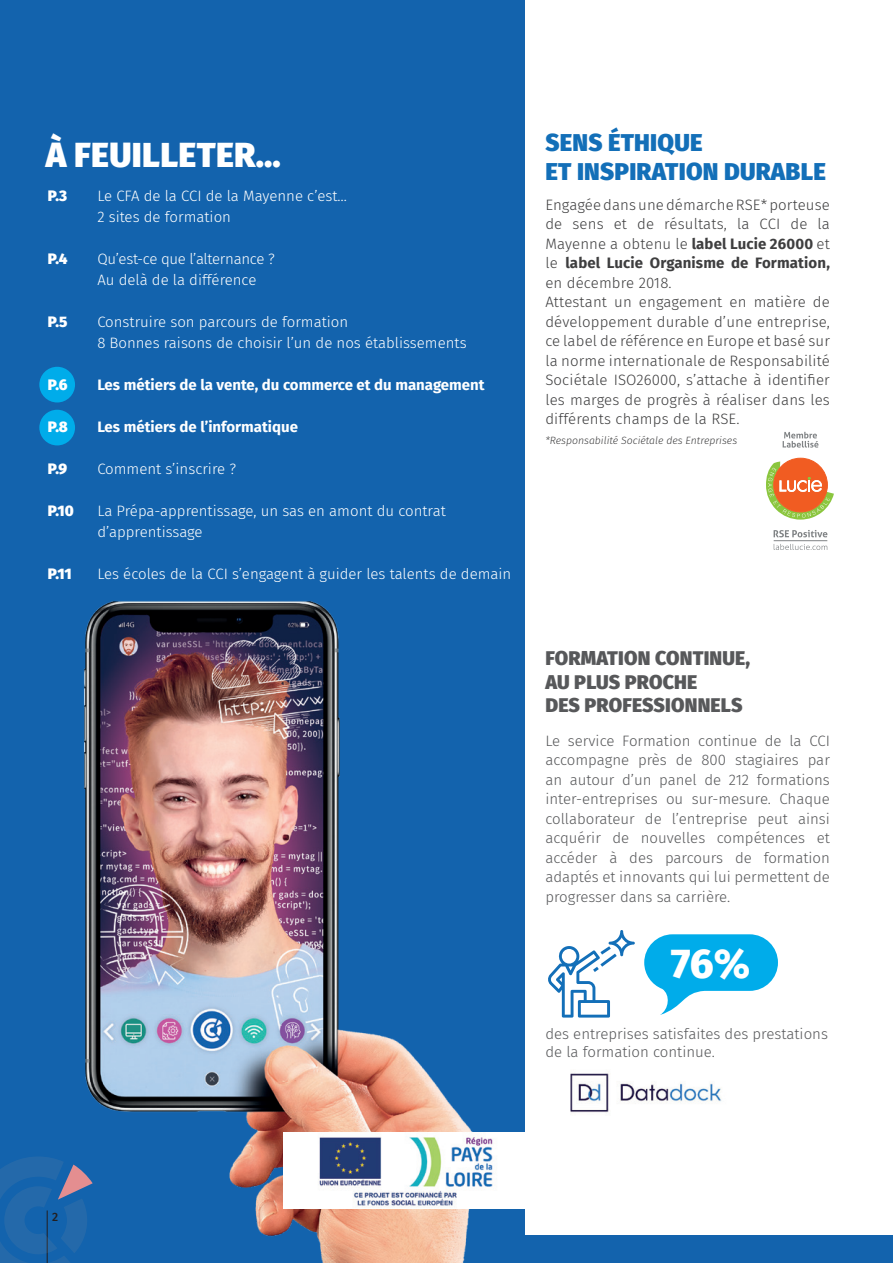
<style>
.page{position:relative;width:893px;height:1263px;background:#fff}
.page>*{position:absolute;margin:0;border:0;box-sizing:border-box;transform-origin:0 0}
.t1{font:800 41.85px "Fira Sans";color:#fff}
.t2{font:900 34.35px "Fira Sans";letter-spacing:.01em;color:#fff}
.t3{font:900 24px "Fira Sans";letter-spacing:.01em;color:#136fb8}
.t4{font:900 19.5px "Fira Sans";letter-spacing:.01em;color:#57585a}
.t5{font:300 15px/19.5px "Fira Sans";letter-spacing:.01em;color:#3e3e3f;text-align:justify}
.t6{font:300 15px/19.5px "Fira Sans";color:#57585a;text-align:justify}
.t7{font:300 15px/21px "Fira Sans";color:#fff}
.t8{font:700 15px "Fira Sans";color:#fff}
.t9{font:900 15px "Fira Sans";color:#fff}
.t10{font:300 15px "Fira Sans";letter-spacing:-.02em;color:#fff}
.t11{font:500 12px "Fira Sans";color:#231f20}
.t12{font:italic 300 10.5px "Fira Sans";color:#3e3e3f}
.s1{font-weight:700}
</style>
<div class="page">
<img style="left:570px;top:1073px;width:152px;height:40px">
<div style="left:0;top:0;width:524px;height:1263px;background:#1363ad"></div>
<img style="left:84px;top:601px;width:424px;height:662px">
<div style="left:39px;top:367px;width:36px;height:35px;background:#00acea;border-radius:50%"></div>
<div style="left:39px;top:410px;width:36px;height:35px;background:#00acea;border-radius:50%"></div>
<svg style="left:644px;top:934px;width:134px;height:81px"></svg>
<svg style="left:548px;top:930px;width:87px;height:87px"></svg>
<hr style="left:774px;top:540px;width:53px;height:1px;background:#808385">
<svg style="left:774px;top:544px;width:53px;height:6px"></svg>
<svg style="left:774px;top:530px;width:53px;height:7px"></svg>
<svg style="left:766px;top:461px;width:68px;height:59px"></svg>
<svg style="left:783px;top:432px;width:35px;height:16px"></svg>
<img style="left:284px;top:1133px;width:240px;height:75px">
<svg style="left:0;top:1156px;width:93px;height:107px"></svg>
<div style="left:510px;top:1235px;width:383px;height:28px;background:#1363ad"></div>
<p class="t2" style="left:46px;top:124px;width:236px">À FEUILLETER...</p>
<p class="t9" style="left:48px;top:182px;width:21px">P.3</p>
<p class="t7" style="left:97px;top:185px;width:251px">Le CFA de la CCI de la Mayenne c’est…<br>2 sites de formation</p>
<p class="t9" style="left:48px;top:245px;width:21px">P.4</p>
<p class="t10" style="left:97px;top:248px;width:179px">Qu’est-ce que l’alternance ?</p>
<p class="t7" style="left:97px;top:269px;width:161px">Au delà de la différence</p>
<p class="t9" style="left:48px;top:308px;width:21px">P.5</p>
<p class="t7" style="left:97px;top:311px;width:252px">Construire son parcours de formation</p>
<p class="t7" style="left:97px;top:332px;width:371px">8 Bonnes raisons de choisir l’un de nos établissements</p>
<p class="t9" style="left:48px;top:371px;width:21px">P.6</p>
<p class="t8" style="left:97px;top:372px;width:389px">Les métiers de la vente, du commerce et du management</p>
<p class="t9" style="left:48px;top:413px;width:22px">P.8</p>
<p class="t8" style="left:97px;top:414px;width:202px">Les métiers de l’informatique</p>
<p class="t9" style="left:48px;top:455px;width:21px">P.9</p>
<p class="t7" style="left:97px;top:458px;width:140px">Comment s’inscrire ?</p>
<p class="t9" style="left:48px;top:497px;width:27px">P.10</p>
<p class="t7" style="left:97px;top:500px;width:350px">La Prépa-apprentissage, un sas en amont du contrat d’apprentissage</p>
<p class="t9" style="left:48px;top:560px;width:25px">P.11</p>
<p class="t7" style="left:97px;top:563px;width:415px">Les écoles de la CCI s’engagent à guider les talents de demain</p>
<p class="t3" style="left:545px;top:121px;width:159px">SENS ÉTHIQUE</p>
<p class="t3" style="left:545px;top:150px;width:282px">ET INSPIRATION DURABLE</p>
<p class="t5" style="left:545px;top:195px;width:286px">Engagée dans une démarche RSE* porteuse de sens et de résultats, la CCI de la Mayenne a obtenu le <span class="s1">label Lucie 26000</span> et le <span class="s1">label Lucie Organisme de Formation, </span>en décembre 2018.</p>
<p class="t5" style="left:545px;top:292px;width:286px">Attestant un engagement en matière de développement durable d’une entreprise, ce label de référence en Europe et basé sur la norme internationale de Responsabilité Sociétale ISO26000, s’attache à identifier les marges de progrès à réaliser dans les différents champs de la RSE.</p>
<p class="t12" style="left:545px;top:433px;width:193px">*Responsabilité Sociétale des Entreprises</p>
<p class="t4" style="left:545px;top:641px;width:206px">FORMATION CONTINUE,</p>
<p class="t4" style="left:545px;top:664px;width:153px">AU PLUS PROCHE</p>
<p class="t4" style="left:545px;top:688px;width:199px">DES PROFESSIONNELS</p>
<p class="t6" style="left:545px;top:731px;width:286px">Le service Formation continue de la CCI accompagne près de 800 stagiaires par an autour d’un panel de 212 formations inter-entreprises ou sur-mesure. Chaque collaborateur de l’entreprise peut ainsi acquérir de nouvelles compétences et accéder à des parcours de formation adaptés et innovants qui lui permettent de progresser dans sa carrière.</p>
<p class="t1" style="left:671px;top:926px;width:81px">76%</p>
<p class="t6" style="left:545px;top:1024px;width:284px;line-height:18px">des entreprises satisfaites des prestations de la formation continue.</p>
<p class="t11" style="left:52px;top:1207px;width:8px">2</p>
</div>
